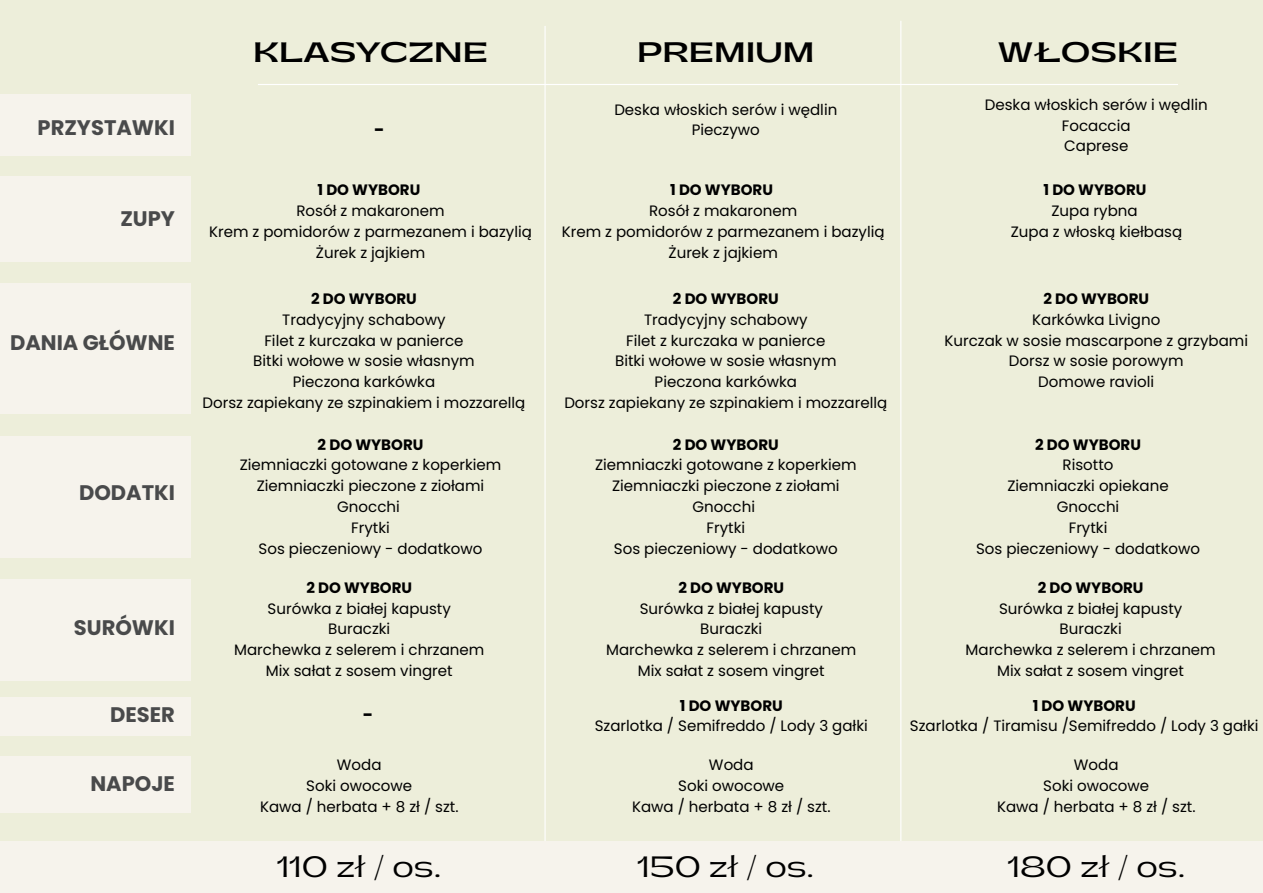
<style>
.page{position:relative;width:1263px;height:893px;background:#edeeda}
.page>*{position:absolute;margin:0;border:0;box-sizing:border-box;transform-origin:0 0}
.t1{font:27.97px "Gatwick";color:#000}
.t2{font:700 26.47px "Gatwick";color:#000}
.t3{font:700 21.08px "Poppins";color:#494a4b}
.t4{font:700 18.08px "Poppins";color:#000}
.t5{font:15.08px "Poppins";color:#000}
.t6{font:700 15.08px "Poppins";color:#000}
</style>
<div class="page">
<hr style="left:900px;top:21px;width:1px;height:848px;background:#fff">
<hr style="left:258px;top:84px;width:920px;height:1px;background:#fff">
<hr style="left:544px;top:26px;width:2px;height:848px;background:#fff">
<div style="left:0;top:841px;width:1263px;height:52px;background:#f6f3ec"></div>
<div style="left:0;top:94px;width:191px;height:62px;background:#f6f3ec"></div>
<div style="left:0;top:177px;width:191px;height:85px;background:#f6f3ec"></div>
<div style="left:0;top:283px;width:191px;height:131px;background:#f6f3ec"></div>
<div style="left:0;top:436px;width:191px;height:121px;background:#f6f3ec"></div>
<div style="left:0;top:579px;width:191px;height:101px;background:#f6f3ec"></div>
<div style="left:0;top:697px;width:191px;height:38px;background:#f6f3ec"></div>
<div style="left:0;top:756px;width:191px;height:56px;background:#f6f3ec"></div>
<p class="t3" style="left:38px;top:113px;width:139px">PRZYSTAWKI</p>
<p class="t3" style="left:120px;top:204px;width:56px">ZUPY</p>
<p class="t3" style="left:10px;top:328px;width:166px">DANIA GŁÓWNE</p>
<p class="t3" style="left:79px;top:478px;width:97px">DODATKI</p>
<p class="t3" style="left:74px;top:613px;width:103px">SURÓWKI</p>
<h3 class="t3" style="left:110px;top:699px;width:66px">DESER</h3>
<p class="t3" style="left:90px;top:769px;width:86px">NAPOJE</p>
<h1 class="t2" style="left:253px;top:39px;width:236px">KLASYCZNE</h1>
<h1 class="t2" style="left:637px;top:39px;width:179px">PREMIUM</h1>
<h1 class="t2" style="left:998px;top:39px;width:181px">WŁOSKIE</h1>
<h2 class="t4" style="left:374px;top:117px;width:12px">-</h2>
<p class="t6" style="left:317px;top:179px;width:104px">1 DO WYBORU</p>
<p class="t5" style="left:296px;top:200px;width:150px">Rosół z makaronem</p>
<p class="t5" style="left:209px;top:221px;width:324px">Krem z pomidorów z parmezanem i bazylią</p>
<p class="t5" style="left:316px;top:242px;width:111px">Żurek z jajkiem</p>
<p class="t6" style="left:311px;top:288px;width:107px">2 DO WYBORU</p>
<p class="t5" style="left:282px;top:309px;width:165px">Tradycyjny schabowy</p>
<p class="t5" style="left:264px;top:330px;width:201px">Filet z kurczaka w panierce</p>
<p class="t5" style="left:253px;top:350px;width:223px">Bitki wołowe w sosie własnym</p>
<p class="t5" style="left:293px;top:371px;width:144px">Pieczona karkówka</p>
<h3 class="t5" style="left:202px;top:392px;width:324px">Dorsz zapiekany ze szpinakiem i mozzarellą</h3>
<p class="t6" style="left:318px;top:434px;width:107px">2 DO WYBORU</p>
<p class="t5" style="left:240px;top:454px;width:263px">Ziemniaczki gotowane z koperkiem</p>
<p class="t5" style="left:257px;top:475px;width:229px">Ziemniaczki pieczone z ziołami</p>
<p class="t5" style="left:337px;top:496px;width:64px">Gnocchi</p>
<p class="t5" style="left:351px;top:517px;width:40px">Frytki</p>
<p class="t5" style="left:259px;top:538px;width:225px">Sos pieczeniowy - dodatkowo</p>
<p class="t6" style="left:306px;top:577px;width:107px">2 DO WYBORU</p>
<p class="t5" style="left:268px;top:598px;width:185px">Surówka z białej kapusty</p>
<p class="t5" style="left:328px;top:618px;width:64px">Buraczki</p>
<p class="t5" style="left:234px;top:639px;width:252px">Marchewka z selerem i chrzanem</p>
<p class="t5" style="left:266px;top:660px;width:188px">Mix sałat z sosem vingret</p>
<h2 class="t4" style="left:363px;top:702px;width:12px">-</h2>
<p class="t5" style="left:337px;top:754px;width:46px">Woda</p>
<p class="t5" style="left:306px;top:775px;width:107px">Soki owocowe</p>
<p class="t5" style="left:260px;top:796px;width:200px">Kawa / herbata + 8 zł / szt.</p>
<p class="t5" style="left:614px;top:99px;width:224px">Deska włoskich serów i wędlin</p>
<p class="t5" style="left:692px;top:120px;width:70px">Pieczywo</p>
<p class="t6" style="left:670px;top:179px;width:104px">1 DO WYBORU</p>
<p class="t5" style="left:649px;top:200px;width:150px">Rosół z makaronem</p>
<p class="t5" style="left:562px;top:221px;width:324px">Krem z pomidorów z parmezanem i bazylią</p>
<p class="t5" style="left:668px;top:242px;width:111px">Żurek z jajkiem</p>
<p class="t6" style="left:673px;top:288px;width:107px">2 DO WYBORU</p>
<p class="t5" style="left:644px;top:309px;width:165px">Tradycyjny schabowy</p>
<p class="t5" style="left:626px;top:330px;width:201px">Filet z kurczaka w panierce</p>
<p class="t5" style="left:615px;top:350px;width:223px">Bitki wołowe w sosie własnym</p>
<p class="t5" style="left:655px;top:371px;width:144px">Pieczona karkówka</p>
<h3 class="t5" style="left:564px;top:392px;width:324px">Dorsz zapiekany ze szpinakiem i mozzarellą</h3>
<p class="t6" style="left:673px;top:434px;width:107px">2 DO WYBORU</p>
<p class="t5" style="left:595px;top:454px;width:263px">Ziemniaczki gotowane z koperkiem</p>
<p class="t5" style="left:612px;top:475px;width:229px">Ziemniaczki pieczone z ziołami</p>
<p class="t5" style="left:692px;top:496px;width:64px">Gnocchi</p>
<p class="t5" style="left:706px;top:517px;width:40px">Frytki</p>
<p class="t5" style="left:614px;top:538px;width:225px">Sos pieczeniowy - dodatkowo</p>
<p class="t6" style="left:678px;top:577px;width:107px">2 DO WYBORU</p>
<p class="t5" style="left:640px;top:598px;width:185px">Surówka z białej kapusty</p>
<p class="t5" style="left:700px;top:618px;width:64px">Buraczki</p>
<p class="t5" style="left:606px;top:639px;width:252px">Marchewka z selerem i chrzanem</p>
<p class="t5" style="left:638px;top:660px;width:188px">Mix sałat z sosem vingret</p>
<p class="t6" style="left:680px;top:694px;width:104px">1 DO WYBORU</p>
<p class="t5" style="left:595px;top:715px;width:275px">Szarlotka / Semifreddo / Lody 3 gałki</p>
<p class="t5" style="left:709px;top:754px;width:46px">Woda</p>
<p class="t5" style="left:678px;top:775px;width:107px">Soki owocowe</p>
<p class="t5" style="left:632px;top:796px;width:200px">Kawa / herbata + 8 zł / szt.</p>
<p class="t5" style="left:985px;top:94px;width:224px">Deska włoskich serów i wędlin</p>
<p class="t5" style="left:1062px;top:115px;width:70px">Focaccia</p>
<p class="t5" style="left:1064px;top:136px;width:66px">Caprese</p>
<p class="t6" style="left:1043px;top:179px;width:104px">1 DO WYBORU</p>
<p class="t5" style="left:1051px;top:200px;width:88px">Zupa rybna</p>
<p class="t5" style="left:1011px;top:221px;width:173px">Zupa z włoską kiełbasą</p>
<p class="t6" style="left:1043px;top:288px;width:107px">2 DO WYBORU</p>
<p class="t5" style="left:1032px;top:309px;width:130px">Karkówka Livigno</p>
<p class="t5" style="left:944px;top:330px;width:305px">Kurczak w sosie mascarpone z grzybami</p>
<p class="t5" style="left:1009px;top:350px;width:176px">Dorsz w sosie porowym</p>
<p class="t5" style="left:1038px;top:371px;width:118px">Domowe ravioli</p>
<p class="t6" style="left:1035px;top:434px;width:107px">2 DO WYBORU</p>
<h3 class="t5" style="left:1062px;top:454px;width:52px">Risotto</h3>
<p class="t5" style="left:1007px;top:475px;width:163px">Ziemniaczki opiekane</p>
<p class="t5" style="left:1057px;top:496px;width:64px">Gnocchi</p>
<p class="t5" style="left:1069px;top:517px;width:40px">Frytki</p>
<p class="t5" style="left:976px;top:538px;width:225px">Sos pieczeniowy - dodatkowo</p>
<p class="t6" style="left:1038px;top:577px;width:107px">2 DO WYBORU</p>
<h3 class="t5" style="left:999px;top:598px;width:185px">Surówka z białej kapusty</h3>
<p class="t5" style="left:1059px;top:618px;width:64px">Buraczki</p>
<p class="t5" style="left:965px;top:639px;width:252px">Marchewka z selerem i chrzanem</p>
<p class="t5" style="left:997px;top:660px;width:188px">Mix sałat z sosem vingret</p>
<h3 class="t6" style="left:1033px;top:694px;width:104px">1 DO WYBORU</h3>
<p class="t5" style="left:910px;top:715px;width:350px">Szarlotka / Tiramisu /Semifreddo / Lody 3 gałki</p>
<p class="t5" style="left:1074px;top:754px;width:46px">Woda</p>
<p class="t5" style="left:1043px;top:775px;width:107px">Soki owocowe</p>
<h2 class="t5" style="left:997px;top:796px;width:200px">Kawa / herbata + 8 zł / szt.</h2>
<h3 class="t1" style="left:277px;top:852px;width:166px">110 zł / os.</h3>
<p class="t1" style="left:637px;top:852px;width:178px">150 zł / os.</p>
<p class="t1" style="left:1008px;top:852px;width:179px">180 zł / os.</p>
</div>
